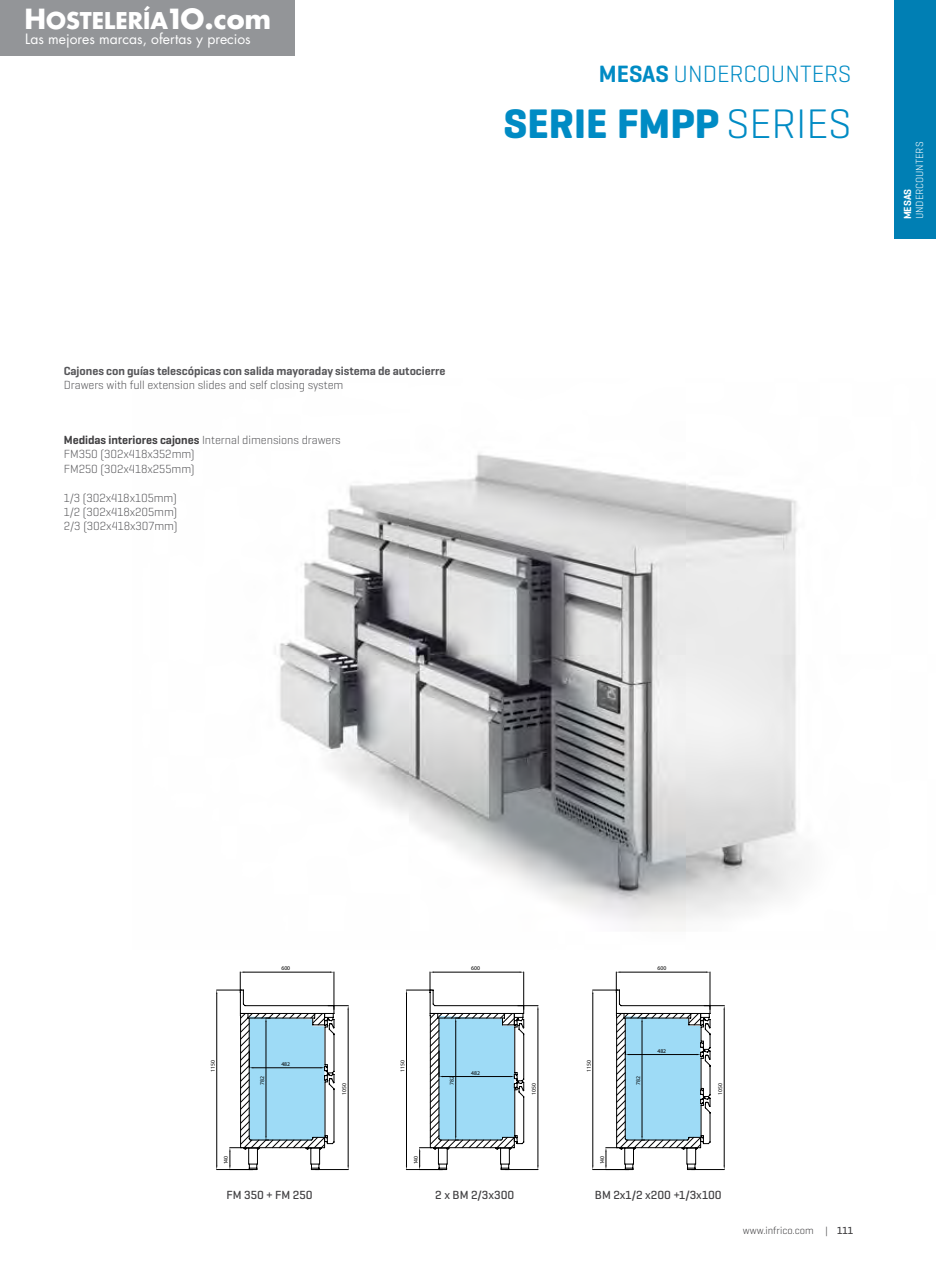
<style>
.page{position:relative;width:936px;height:1263px;background:#fff}
.page>*{position:absolute;margin:0;border:0;box-sizing:border-box;transform-origin:0 0}
.t1{font:700 42px "Geogrotesque";color:#008bc4}
.t2{font:300 24px "Geogrotesque";color:#008bc4}
.t3{font:700 22.5px "Futura Std";color:#fff}
.t4{font:13.8px "Futura Std";color:#fff}
.t5{font:300 12px/14.4px "Geogrotesque";letter-spacing:-.005em;color:#565659}
.t6{font:600 12px "Geogrotesque";letter-spacing:-.005em;color:#565659}
.t7{font:500 12px "Geogrotesque";color:#414042}
.t8{font:300 10.5px "Geogrotesque";color:#414042}
.t9{font:300 10.5px "Geogrotesque";color:#fff}
.t10{font:600 10.5px "Geogrotesque";letter-spacing:-.005em;color:#fff}
.t11{font:5.7px "Myriad Pro";color:#000}
.s1{font-size:27px}
.s2{font-weight:600;color:#414042}
.s3{font-weight:600}
.s4{font-weight:300}
.s5{font-weight:500}
</style>
<div class="page">
<img style="left:275px;top:453px;width:527px;height:472px">
<svg style="left:216px;top:971px;width:133px;height:199px"></svg>
<svg style="left:406px;top:971px;width:133px;height:199px"></svg>
<svg style="left:592px;top:971px;width:133px;height:199px"></svg>
<div style="left:893px;top:0;width:42px;height:239px;background:#007fb4"></div>
<div style="left:0;top:0;width:294px;height:55px;background:#939598"></div>
<h3 class="t3" style="left:24px;top:8px;width:248px"><span class="s1">H</span>OSTELERÍA<span class="s1">1O.com</span></h3>
<p class="t4" style="left:25px;top:32px;width:227px">Las mejores marcas, ofertas y precios</p>
<p class="t6" style="left:64px;top:363px;width:383px">Cajones con guías telescópicas con salida mayoraday sistema de autocierre</p>
<p class="t5" style="left:64px;top:377px;width:281px">Drawers with full extension slides and self closing system</p>
<p class="t5" style="left:64px;top:432px;width:278px"><span class="s2">Medidas interiores cajones</span> Internal dimensions drawers<br>FM350 (302x418x352mm)<br>FM250 (302x418x255mm)</p>
<p class="t5" style="left:64px;top:490px;width:115px;text-align:justify">1/3 (302x418x105mm)<br>1/2 (302x418x205mm)<br>2/3 (302x418x307mm)</p>
<h2 class="t2" style="left:598px;top:59px;width:254px"><span class="s3">MESAS</span> UNDERCOUNTERS</h2>
<h1 class="t1" style="left:503px;top:98px;width:349px">SERIE FMPP <span class="s4">SERIES</span></h1>
<p class="t9" style="left:913px;top:219px;width:79px;rotate:-90deg">UNDERCOUNTERS</p>
<p class="t10" style="left:901px;top:219px;width:32px;rotate:-90deg">MESAS</p>
<p class="t11" style="left:281px;top:965px;width:10px">600</p>
<p class="t11" style="left:471px;top:965px;width:10px">600</p>
<p class="t11" style="left:657px;top:965px;width:10px">600</p>
<p class="t11" style="left:209px;top:1072px;width:13px;rotate:-90deg">1150</p>
<p class="t11" style="left:258px;top:1084px;width:10px;rotate:-90deg">782</p>
<p class="t11" style="left:281px;top:1060px;width:10px">482</p>
<p class="t11" style="left:341px;top:1095px;width:13px;rotate:-90deg">1050</p>
<p class="t11" style="left:399px;top:1072px;width:13px;rotate:-90deg">1150</p>
<p class="t11" style="left:448px;top:1084px;width:10px;rotate:-90deg">782</p>
<p class="t11" style="left:471px;top:1069px;width:10px">482</p>
<p class="t11" style="left:530px;top:1095px;width:13px;rotate:-90deg">1050</p>
<p class="t11" style="left:585px;top:1072px;width:13px;rotate:-90deg">1150</p>
<p class="t11" style="left:634px;top:1084px;width:10px;rotate:-90deg">782</p>
<p class="t11" style="left:657px;top:1047px;width:10px">482</p>
<p class="t11" style="left:716px;top:1095px;width:13px;rotate:-90deg">1050</p>
<p class="t11" style="left:222px;top:1164px;width:10px;rotate:-90deg">140</p>
<p class="t11" style="left:412px;top:1164px;width:10px;rotate:-90deg">140</p>
<p class="t11" style="left:598px;top:1164px;width:10px;rotate:-90deg">140</p>
<p class="t7" style="left:226px;top:1187px;width:88px">FM 350 + FM 250</p>
<p class="t7" style="left:435px;top:1187px;width:81px">2 x BM 2/3x300</p>
<p class="t7" style="left:595px;top:1187px;width:128px">BM 2x1/2 x200 +1/3x100</p>
<p class="t8" style="left:742px;top:1224px;width:112px">www.infrico.com | <span class="s5">111</span></p>
</div>
